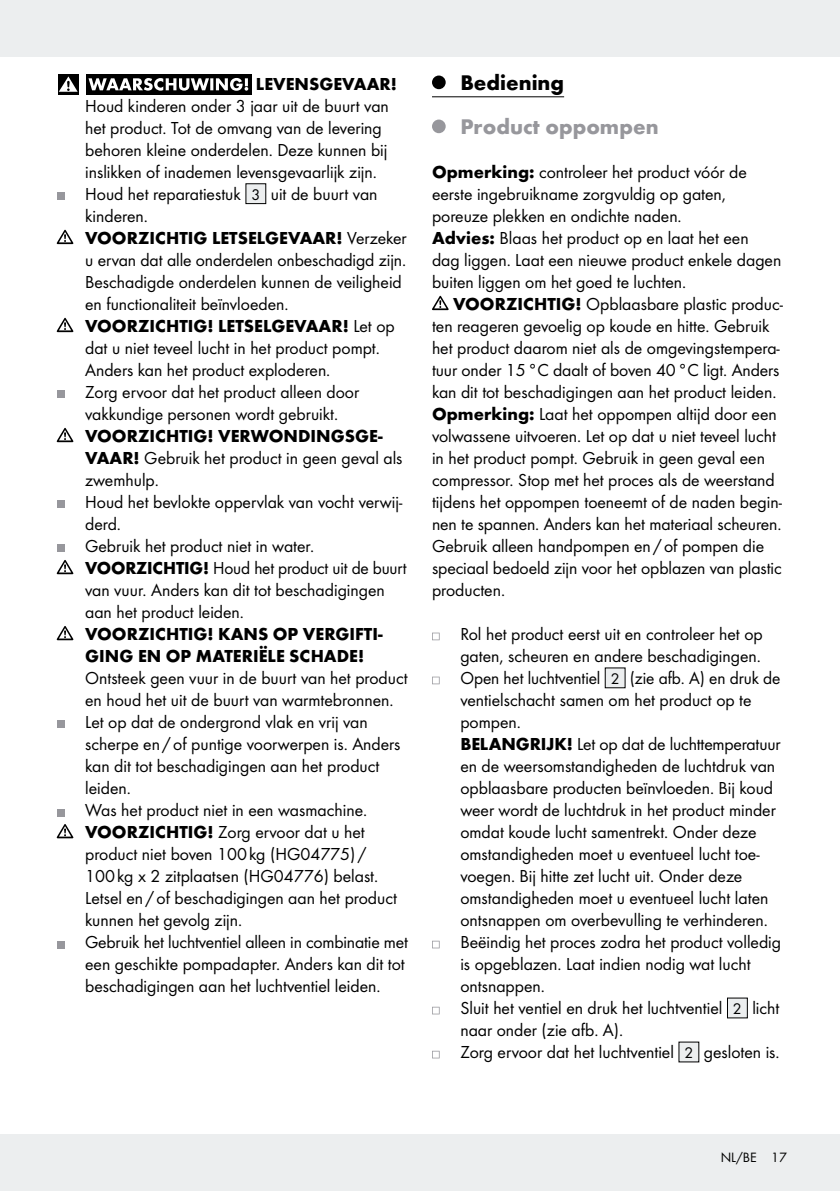
<style>
.page{position:relative;width:840px;height:1191px;background:#fff}
.page>*{position:absolute;margin:0;border:0;box-sizing:border-box;transform-origin:0 0}
.t1{font:700 22px "Futura";color:#97979c}
.t2{font:700 22px "Futura";color:#000}
.t3{font:18px/22px "Futura Boo";color:#000}
.t4{font:700 18px/22px "Futura";color:#000}
.t5{font:14px "Futura Boo";color:#000}
.s1{font-size:16px}
.s2{font-family:"Futura Boo";font-weight:400}
.s3{font-family:"Futura";font-weight:700}
</style>
<div class="page">
<div style="left:0;top:1134px;width:839px;height:57px;background:#eceeef"></div>
<div style="left:0;top:0;width:839px;height:57px;background:#eceeef"></div>
<div style="left:58px;top:74px;width:20px;height:20px;background:#000"></div>
<svg style="left:59px;top:76px;width:19px;height:16px"></svg>
<div style="left:86px;top:74px;width:165px;height:20px;background:#000"></div>
<svg style="left:88px;top:78px;width:160px;height:13px"></svg>
<div style="left:57px;top:192px;width:7px;height:8px;background:#97979c"></div>
<div style="left:246px;top:184px;width:19px;height:20px;background:#eceeef"></div>
<div style="left:245px;top:183px;width:21px;height:21px;border:1px solid #000"></div>
<svg style="left:57px;top:230px;width:16px;height:14px"></svg>
<svg style="left:57px;top:318px;width:16px;height:14px"></svg>
<div style="left:57px;top:390px;width:7px;height:8px;background:#97979c"></div>
<svg style="left:57px;top:428px;width:16px;height:14px"></svg>
<div style="left:57px;top:500px;width:7px;height:8px;background:#97979c"></div>
<div style="left:57px;top:544px;width:7px;height:8px;background:#97979c"></div>
<svg style="left:57px;top:560px;width:16px;height:14px"></svg>
<svg style="left:57px;top:626px;width:16px;height:14px"></svg>
<div style="left:57px;top:720px;width:7px;height:8px;background:#97979c"></div>
<div style="left:57px;top:808px;width:7px;height:8px;background:#97979c"></div>
<svg style="left:57px;top:824px;width:16px;height:14px"></svg>
<div style="left:57px;top:940px;width:7px;height:8px;background:#97979c"></div>
<hr style="left:432px;top:96px;width:132px;height:1px;background:#000">
<div style="left:432px;top:76px;width:13px;height:13px;background:#000;border-radius:50%"></div>
<div style="left:432px;top:120px;width:13px;height:13px;background:#97979c;border-radius:50%"></div>
<svg style="left:432px;top:296px;width:16px;height:14px"></svg>
<svg style="left:432px;top:632px;width:7px;height:8px"></svg>
<svg style="left:432px;top:676px;width:7px;height:8px"></svg>
<div style="left:605px;top:668px;width:19px;height:20px;background:#eceeef"></div>
<svg style="left:432px;top:940px;width:7px;height:8px"></svg>
<svg style="left:432px;top:1006px;width:7px;height:8px"></svg>
<div style="left:727px;top:998px;width:20px;height:20px;background:#eceeef"></div>
<svg style="left:432px;top:1050px;width:7px;height:8px"></svg>
<div style="left:678px;top:1042px;width:20px;height:20px;background:#eceeef"></div>
<p class="t4" style="left:256px;top:73px;width:142px">LEVENSGEVAAR!</p>
<p class="t3" style="left:85px;top:95px;width:305px">Houd kinderen onder 3 jaar uit de buurt van het product. Tot de omvang van de levering behoren kleine onderdelen. Deze kunnen bij inslikken of inademen levensgevaarlijk zijn.<br>Houd het reparatiestuk <span class="s1">3</span> uit de buurt van kinderen.</p>
<p class="t4" style="left:85px;top:227px;width:323px">VOORZICHTIG LETSELGEVAAR! <span class="s2">Verzeker</span></p>
<p class="t3" style="left:85px;top:249px;width:322px">u ervan dat alle onderdelen onbeschadigd zijn.<br>Beschadigde onderdelen kunnen de veiligheid en functionaliteit beïnvloeden.</p>
<p class="t4" style="left:85px;top:315px;width:311px">VOORZICHTIG! LETSELGEVAAR! <span class="s2">Let op</span></p>
<p class="t3" style="left:85px;top:337px;width:296px">dat u niet teveel lucht in het product pompt.<br>Anders kan het product exploderen.<br>Zorg ervoor dat het product alleen door vakkundige personen wordt gebruikt.</p>
<p class="t4" style="left:85px;top:425px;width:299px">VOORZICHTIG! VERWONDINGSGE-</p>
<p class="t3" style="left:85px;top:447px;width:323px"><span class="s3">VAAR!</span> Gebruik het product in geen geval als zwemhulp.<br>Houd het bevlokte oppervlak van vocht verwij&shy;derd.<br>Gebruik het product niet in water.<br><span class="s3">VOORZICHTIG!</span> Houd het product uit de buurt van vuur. Anders kan dit tot beschadigingen aan het product leiden.</p>
<p class="t4" style="left:85px;top:623px;width:299px">VOORZICHTIG! KANS OP VERGIFTI-<br>GING EN OP MATERIËLE SCHADE!</p>
<p class="t3" style="left:85px;top:667px;width:324px">Ontsteek geen vuur in de buurt van het product en houd het uit de buurt van warmtebronnen.<br>Let op dat de ondergrond vlak en vrij van scherpe en /of puntige voorwerpen is. Anders kan dit tot beschadigingen aan het product leiden.<br>Was het product niet in een wasmachine.<br><span class="s3">VOORZICHTIG!</span> Zorg ervoor dat u het product niet boven 100kg (HG04775) / 100kg x 2 zitplaatsen (HG04776) belast.<br>Letsel en /of beschadigingen aan het product kunnen het gevolg zijn.<br>Gebruik het luchtventiel alleen in combinatie met een geschikte pompadapter. Anders kan dit tot beschadigingen aan het luchtventiel leiden.</p>
<p class="t2" style="left:460px;top:69px;width:105px">Bediening</p>
<p class="t1" style="left:460px;top:113px;width:200px">Product oppompen</p>
<p class="t3" style="left:432px;top:161px;width:350px"><span class="s3">Opmerking:</span> controleer het product vóór de eerste ingebruikname zorgvuldig op gaten, poreuze plekken en ondichte naden.<br><span class="s3">Advies:</span> Blaas het product op en laat het een<br>dag liggen. Laat een nieuwe product enkele dagen buiten liggen om het goed te luchten.</p>
<p class="t3" style="left:432px;top:293px;width:352px;text-indent:21px"><span class="s3">VOORZICHTIG!</span> Opblaasbare plastic produc&shy;ten reageren gevoelig op koude en hitte. Gebruik het product daarom niet als de omgevingstempera&shy;tuur onder 15°C daalt of boven 40°C ligt. Anders kan dit tot beschadigingen aan het product leiden.<br><span class="s3">Opmerking:</span> Laat het oppompen altijd door een volwassene uitvoeren. Let op dat u niet teveel lucht in het product pompt. Gebruik in geen geval een compressor. Stop met het proces als de weerstand tijdens het oppompen toeneemt of de naden begin&shy;nen te spannen. Anders kan het materiaal scheuren.<br>Gebruik alleen handpompen en/of pompen die speciaal bedoeld zijn voor het opblazen van plastic producten.</p>
<p class="t3" style="left:460px;top:623px;width:322px">Rol het product eerst uit en controleer het op gaten, scheuren en andere beschadigingen.<br>Open het luchtventiel <span class="s1">2</span> (zie afb. A) en druk de ventielschacht samen om het product op te pompen.<br><span class="s3">BELANGRIJK!</span> Let op dat de luchttemperatuur en de weersomstandigheden de luchtdruk van opblaasbare producten beïnvloeden. Bij koud weer wordt de luchtdruk in het product minder omdat koude lucht samentrekt. Onder deze omstandigheden moet u eventueel lucht toe&shy;voegen. Bij hitte zet lucht uit. Onder deze omstandigheden moet u eventueel lucht laten ontsnappen om overbevulling te verhinderen.<br>Beëindig het proces zodra het product volledig is opgeblazen. Laat indien nodig wat lucht ontsnappen.<br>Sluit het ventiel en druk het luchtventiel <span class="s1">2</span> licht naar onder (zie afb. A).<br>Zorg ervoor dat het luchtventiel <span class="s1">2</span> gesloten is.</p>
<p class="t5" style="left:720px;top:1149px;width:67px">NL/BE 17</p>
</div>
